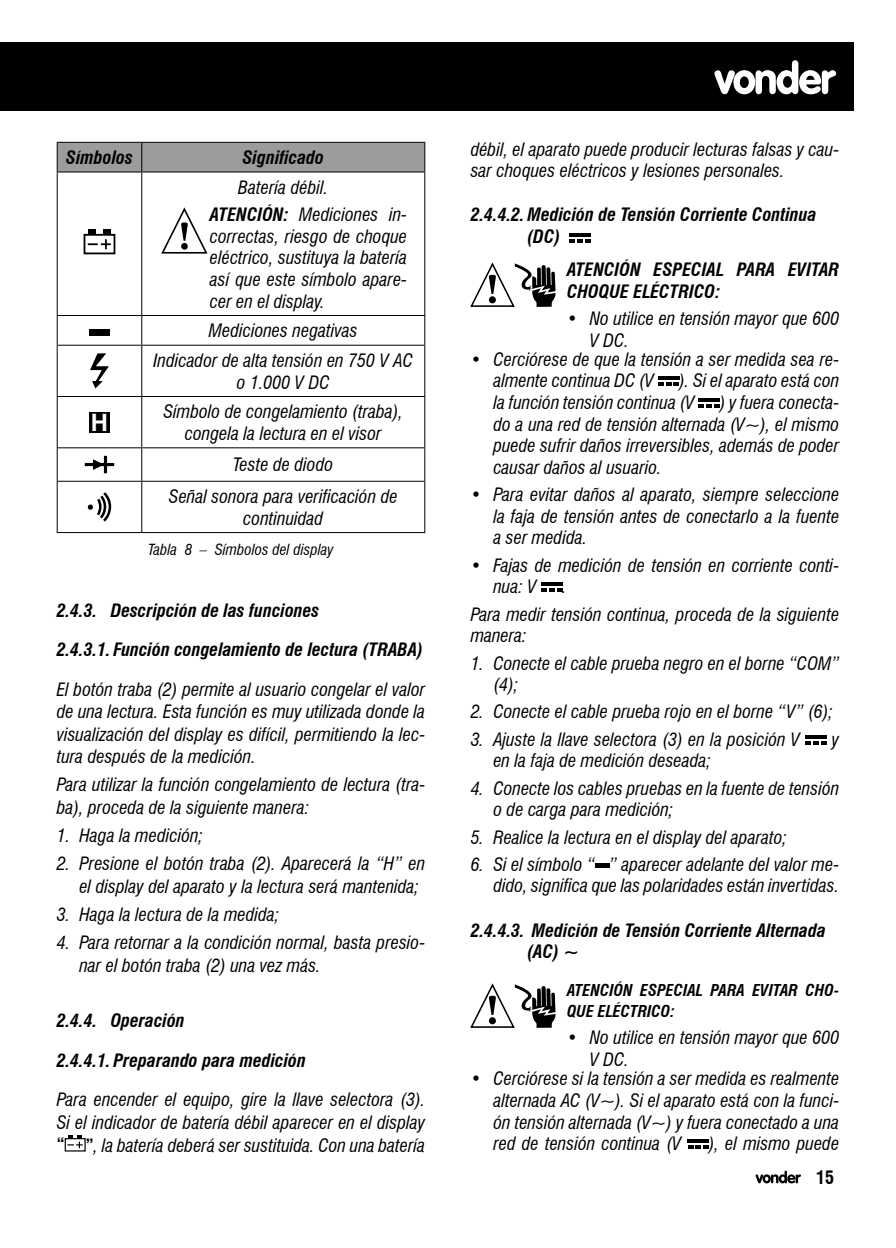
<style>
.page{position:relative;width:896px;height:1248px;background:#fff}
.page>*{position:absolute;margin:0;border:0;box-sizing:border-box;transform-origin:0 0}
.t1{font:700 24px "Arial";color:#fff}
.t2{font:italic condensed 18px/21.6px "Swiss 721 BT";color:#000}
.t3{font:italic 700 condensed 18px/21.6px "Swiss 721 BT";color:#000}
.t4{font:700 condensed 18px "Swiss 721 BT";color:#000}
.t5{font:italic 700 condensed 16px/21.6px "Swiss 721 BT";color:#000}
.t6{font:italic condensed 15px "Swiss 721 BT";color:#000}
.s1{font-weight:700}
.s2{font-weight:700;font-style:normal}
</style>
<div class="page">
<div style="left:57px;top:142px;width:368px;height:29px;background:#9c9c9c"></div>
<hr style="left:57px;top:171px;width:85px;height:1px;background:#000">
<hr style="left:57px;top:172px;width:1px;height:143px;background:#000">
<hr style="left:142px;top:171px;width:283px;height:1px;background:#000">
<hr style="left:141px;top:172px;width:1px;height:143px;background:#000">
<hr style="left:424px;top:172px;width:1px;height:143px;background:#000">
<hr style="left:57px;top:315px;width:85px;height:1px;background:#000">
<svg style="left:57px;top:316px;width:1px;height:29px"></svg>
<hr style="left:142px;top:315px;width:283px;height:1px;background:#000">
<svg style="left:141px;top:316px;width:1px;height:29px"></svg>
<svg style="left:424px;top:316px;width:1px;height:29px"></svg>
<hr style="left:57px;top:345px;width:85px;height:1px;background:#000">
<hr style="left:57px;top:346px;width:1px;height:50px;background:#000">
<hr style="left:142px;top:345px;width:283px;height:1px;background:#000">
<hr style="left:141px;top:346px;width:1px;height:50px;background:#000">
<hr style="left:424px;top:346px;width:1px;height:50px;background:#000">
<hr style="left:57px;top:396px;width:85px;height:1px;background:#000">
<hr style="left:57px;top:397px;width:1px;height:50px;background:#000">
<hr style="left:142px;top:396px;width:283px;height:1px;background:#000">
<hr style="left:141px;top:397px;width:1px;height:50px;background:#000">
<hr style="left:424px;top:397px;width:1px;height:50px;background:#000">
<hr style="left:57px;top:447px;width:85px;height:1px;background:#000">
<hr style="left:57px;top:448px;width:1px;height:32px;background:#000">
<hr style="left:142px;top:447px;width:283px;height:1px;background:#000">
<hr style="left:141px;top:448px;width:1px;height:32px;background:#000">
<hr style="left:424px;top:448px;width:1px;height:32px;background:#000">
<hr style="left:57px;top:480px;width:85px;height:1px;background:#000">
<hr style="left:57px;top:481px;width:1px;height:51px;background:#000">
<hr style="left:142px;top:480px;width:283px;height:1px;background:#000">
<hr style="left:141px;top:481px;width:1px;height:51px;background:#000">
<hr style="left:424px;top:481px;width:1px;height:51px;background:#000">
<hr style="left:57px;top:532px;width:85px;height:1px;background:#000">
<hr style="left:142px;top:532px;width:283px;height:1px;background:#000">
<div style="left:84px;top:234px;width:31px;height:20px;border:2px solid #000"></div>
<div style="left:89px;top:229px;width:7px;height:6px;background:#000"></div>
<div style="left:103px;top:229px;width:7px;height:6px;background:#000"></div>
<svg style="left:88px;top:239px;width:23px;height:10px"></svg>
<svg style="left:161px;top:207px;width:47px;height:47px"></svg>
<div style="left:89px;top:329px;width:21px;height:7px;background:#000"></div>
<svg style="left:90px;top:353px;width:19px;height:35px"></svg>
<div style="left:89px;top:411px;width:21px;height:21px;background:#000"></div>
<svg style="left:93px;top:459px;width:11px;height:11px"></svg>
<hr style="left:85px;top:463px;width:29px;height:3px;background:#000">
<hr style="left:104px;top:456px;width:3px;height:17px;background:#000">
<svg style="left:88px;top:492px;width:24px;height:30px"></svg>
<div style="left:65px;top:1137px;width:21px;height:14px;border:1px solid #000"></div>
<svg style="left:67px;top:1135px;width:16px;height:12px"></svg>
<hr style="left:569px;top:233px;width:21px;height:4px;background:#000">
<svg style="left:569px;top:239px;width:21px;height:4px"></svg>
<svg style="left:470px;top:262px;width:85px;height:45px"></svg>
<hr style="left:658px;top:376px;width:21px;height:4px;background:#000">
<svg style="left:658px;top:382px;width:21px;height:4px"></svg>
<hr style="left:698px;top:398px;width:22px;height:3px;background:#000">
<svg style="left:698px;top:404px;width:22px;height:3px"></svg>
<hr style="left:541px;top:582px;width:21px;height:4px;background:#000">
<svg style="left:541px;top:588px;width:21px;height:4px"></svg>
<svg style="left:805px;top:735px;width:21px;height:3px"></svg>
<svg style="left:805px;top:741px;width:21px;height:3px"></svg>
<hr style="left:595px;top:863px;width:14px;height:4px;background:#000">
<svg style="left:470px;top:983px;width:85px;height:45px"></svg>
<hr style="left:688px;top:1139px;width:21px;height:3px;background:#000">
<svg style="left:688px;top:1145px;width:21px;height:3px"></svg>
<div style="left:28px;top:43px;width:825px;height:68px;background:#000"></div>
<div style="left:0;top:43px;width:28px;height:68px;background:#000"></div>
<svg style="left:714px;top:60px;width:122px;height:34px"></svg>
<svg style="left:755px;top:1170px;width:46px;height:13px"></svg>
<p class="t3" style="left:66px;top:147px;width:69px">Símbolos</p>
<p class="t3" style="left:242px;top:147px;width:83px">Significado</p>
<p class="t2" style="left:210px;top:173px;width:199px;line-height:27.4px;text-indent:28px">Batería débil.<br><span class="s1">ATENCIÓN:</span> Mediciones in-</p>
<p class="t2" style="left:210px;top:225px;width:199px;text-align:justify">correctas, riesgo de choque eléctrico, sustituya la batería así que este símbolo apare&shy;cer en el display.</p>
<p class="t2" style="left:153px;top:316px;width:261px;line-height:29.6px;text-align:center">Mediciones negativas<br>Indicador de alta tensión en 750 V AC</p>
<p class="t2" style="left:237px;top:371px;width:94px">o 1.000 V DC</p>
<h1 class="t1" style="left:91px;top:405px;width:19px">H</h1>
<p class="t2" style="left:163px;top:401px;width:241px;text-align:center">Símbolo de congelamiento (traba), congela la lectura en el visor</p>
<p class="t2" style="left:169px;top:449px;width:230px;line-height:31.6px;text-align:center">Teste de diodo<br>Señal sonora para verificación de</p>
<p class="t2" style="left:243px;top:507px;width:81px">continuidad</p>
<p class="t6" style="left:148px;top:541px;width:186px">Tabla 8 – Símbolos del display</p>
<p class="t3" style="left:57px;top:590px;width:368px;line-height:39.6px">2.4.3. Descripción de las funciones<br>2.4.3.1. Función congelamiento de lectura (TRABA)</p>
<p class="t2" style="left:57px;top:677px;width:370px;line-height:22.6px;text-align:justify">El botón traba (2) permite al usuario congelar el valor de una lectura. Esta función es muy utilizada donde la visualización del display es difícil, permitiendo la lec&shy;tura después de la medición.</p>
<p class="t2" style="left:57px;top:773px;width:370px;line-height:22.6px">Para utilizar la función congelamiento de lectura (tra&shy;ba), proceda de la siguiente manera:</p>
<p class="t2" style="left:57px;top:824px;width:148px">1. Haga la medición;</p>
<p class="t2" style="left:79px;top:852px;width:347px;line-height:22.4px;text-indent:-23px">2. Presione el botón traba (2). Aparecerá la “H” en el display del aparato y la lectura será mantenida;</p>
<p class="t2" style="left:57px;top:903px;width:224px">3. Haga la lectura de la medida;</p>
<p class="t2" style="left:79px;top:931px;width:347px;line-height:22.4px;text-indent:-23px">4. Para retornar a la condición normal, basta presio&shy;nar el botón traba (2) una vez más.</p>
<p class="t3" style="left:57px;top:1000px;width:251px;line-height:39.6px">2.4.4. Operación<br>2.4.4.1. Preparando para medición</p>
<p class="t2" style="left:57px;top:1088px;width:370px;line-height:22.6px;text-align:justify">Para encender el equipo, gire la llave selectora (3).<br>Si el indicador de batería débil aparecer en el display <span class="s2">“ ”</span>, la batería deberá ser sustituida. Con una batería</p>
<p class="t2" style="left:471px;top:138px;width:370px">débil, el aparato puede producir lecturas falsas y cau&shy;sar choques eléctricos y lesiones personales.</p>
<p class="t3" style="left:527px;top:204px;width:291px;text-indent:-57px">2.4.4.2.Medición de Tensión Corriente Continua (DC)</p>
<p class="t3" style="left:567px;top:259px;width:274px">ATENCIÓN ESPECIAL PARA EVITAR<br>CHOQUE ELÉCTRICO:</p>
<p class="t2" style="left:590px;top:307px;width:251px;text-indent:-23px">• No utilice en tensión mayor que 600<br>V DC.</p>
<p class="t2" style="left:493px;top:348px;width:347px;text-indent:-23px">• Cerciórese de que la tensión a ser medida sea re&shy;almente continua DC (V</p>
<p class="t2" style="left:493px;top:370px;width:347px;text-indent:186px">). Si el aparato está con la función tensión continua (V</p>
<p class="t2" style="left:493px;top:391px;width:347px;text-align:justify;text-indent:226px">) y fuera conecta&shy;do a una red de tensión alternada (V~), el mismo puede sufrir daños irreversibles, además de poder causar daños al usuario.</p>
<p class="t2" style="left:493px;top:484px;width:347px;text-align:justify;text-indent:-23px">• Para evitar daños al aparato, siempre seleccione la faja de tensión antes de conectarlo a la fuente a ser medida.</p>
<p class="t2" style="left:493px;top:554px;width:347px;text-indent:-23px">• Fajas de medición de tensión en corriente conti&shy;nua: V</p>
<p class="t2" style="left:471px;top:573px;width:370px;line-height:27.2px;text-indent:92px">.<br>Para medir tensión continua, proceda de la siguiente</p>
<p class="t2" style="left:471px;top:625px;width:58px">manera:</p>
<p class="t2" style="left:493px;top:652px;width:347px;text-indent:-23px">1. Conecte el cable prueba negro en el borne “COM” (4);</p>
<p class="t2" style="left:471px;top:701px;width:364px">2. Conecte el cable prueba rojo en el borne “V” (6);</p>
<p class="t2" style="left:471px;top:728px;width:331px">3. Ajuste la llave selectora (3) en la posición V</p>
<p class="t2" style="left:832px;top:728px;width:9px">y</p>
<p class="t2" style="left:493px;top:750px;width:219px">en la faja de medición deseada;</p>
<p class="t2" style="left:493px;top:777px;width:347px;text-indent:-23px">4. Conecte los cables pruebas en la fuente de tensión o de carga para medición;</p>
<p class="t2" style="left:471px;top:826px;width:318px">5. Realice la lectura en el display del aparato;</p>
<p class="t2" style="left:471px;top:853px;width:370px;text-align:right">6. Si el símbolo “ ” aparecer adelante del valor me&shy;dido, significa que las polaridades están invertidas.</p>
<p class="t3" style="left:527px;top:919px;width:300px;text-indent:-57px">2.4.4.3. Medición de Tensión Corriente Alternada (AC) ~</p>
<p class="t5" style="left:567px;top:978px;width:274px">ATENCIÓN ESPECIAL PARA EVITAR CHO-<br>QUE ELÉCTRICO:</p>
<p class="t2" style="left:590px;top:1026px;width:251px;text-indent:-23px">• No utilice en tensión mayor que 600<br>V DC.</p>
<p class="t2" style="left:493px;top:1067px;width:347px;text-align:justify;text-indent:-23px">• Cerciórese si la tensión a ser medida es realmente alternada AC (V~). Si el aparato está con la funci&shy;ón tensión alternada (V~) y fuera conectado a una red de tensión continua (V</p>
<p class="t2" style="left:709px;top:1132px;width:132px">), el mismo puede</p>
<p class="t4" style="left:816px;top:1166px;width:19px">15</p>
</div>
